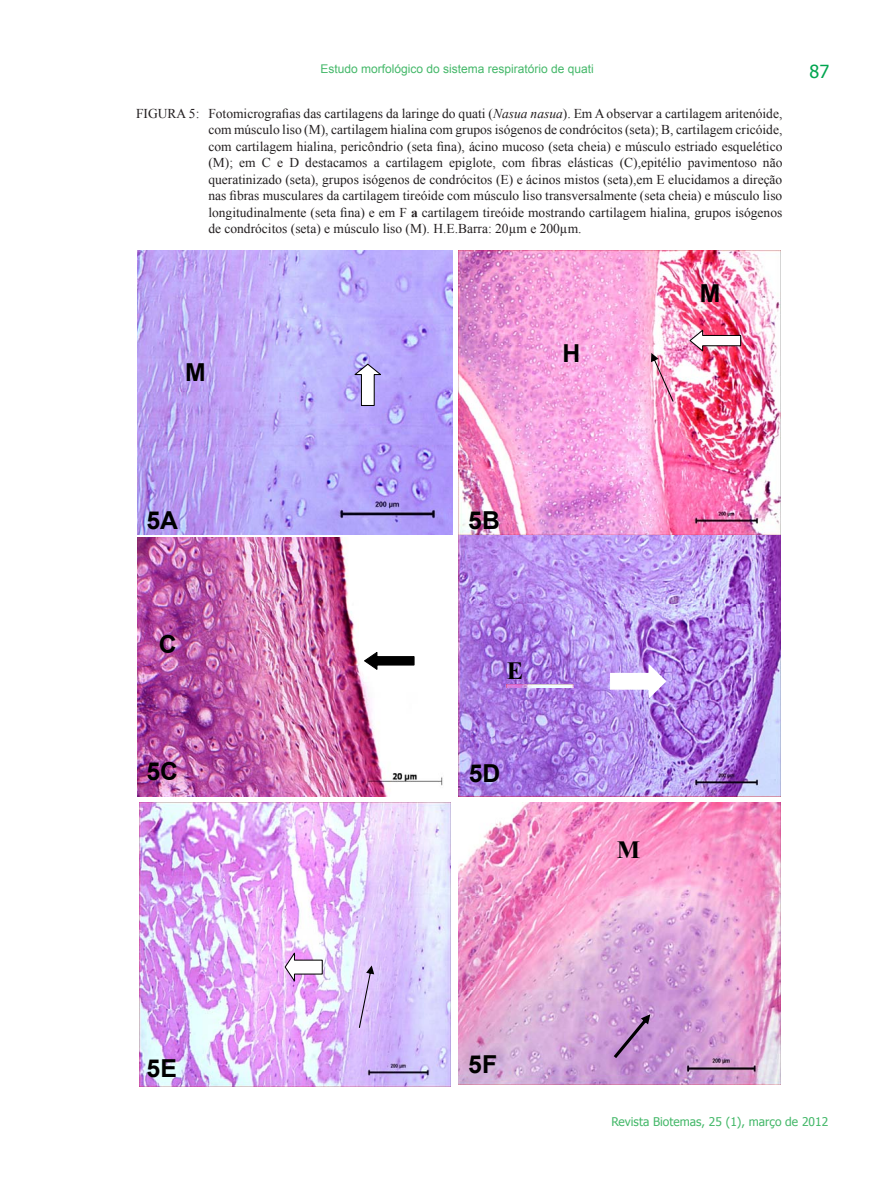
<style>
.page{position:relative;width:893px;height:1191px;background:#fff}
.page>*{position:absolute;margin:0;border:0;box-sizing:border-box;transform-origin:0 0}
.t1{font:700 24.75px "Arial";color:#000}
.t2{font:700 24.75px "Times New Roman";color:#000}
.t3{font:18px "Tahoma";color:#00a54f}
.t4{font:13.5px/16.5px "Times New Roman";color:#231f20;text-align:justify}
.t5{font:12px "Arial";color:#44b869}
.t6{font:12px "Tahoma";color:#44b869}
.s1{font-style:italic}
.s2{font-weight:700}
</style>
<div class="page">
<img style="left:139px;top:802px;width:312px;height:284px">
<svg style="left:284px;top:951px;width:39px;height:33px"></svg>
<svg style="left:359px;top:965px;width:15px;height:63px"></svg>
<img style="left:138px;top:537px;width:305px;height:259px">
<svg style="left:363px;top:651px;width:52px;height:20px"></svg>
<img style="left:458px;top:534px;width:322px;height:262px">
<img style="left:507px;top:684px;width:67px;height:3px">
<svg style="left:608px;top:663px;width:61px;height:41px"></svg>
<img style="left:458px;top:802px;width:322px;height:282px">
<svg style="left:614px;top:1014px;width:36px;height:44px;background:#ad7fb9"></svg>
<img style="left:458px;top:251px;width:322px;height:283px">
<svg style="left:651px;top:353px;width:22px;height:48px"></svg>
<svg style="left:688px;top:329px;width:54px;height:24px"></svg>
<img style="left:138px;top:251px;width:314px;height:284px">
<svg style="left:354px;top:363px;width:29px;height:43px"></svg>
<p class="t5" style="left:320px;top:60px;width:275px">Estudo morfológico do sistema respiratório de quati</p>
<p class="t4" style="left:208px;top:105px;width:576px;text-indent:-72px">FIGURA 5: Fotomicrografias das cartilagens da laringe do quati (<span class="s1">Nasua nasua</span>). Em A observar a cartilagem aritenóide, com músculo liso (M), cartilagem hialina com grupos isógenos de condrócitos (seta); B, cartilagem cricóide, com cartilagem hialina, pericôndrio (seta fina), ácino mucoso (seta cheia) e músculo estriado esquelético (M); em C e D destacamos a cartilagem epiglote, com fibras elásticas (C),epitélio pavimentoso não queratinizado (seta), grupos isógenos de condrócitos (E) e ácinos mistos (seta),em E elucidamos a direção nas fibras musculares da cartilagem tireóide com músculo liso transversalmente (seta cheia) e músculo liso longitudinalmente (seta fina) e em F <span class="s2">a</span> cartilagem tireóide mostrando cartilagem hialina, grupos isógenos de condrócitos (seta) e músculo liso (M). H.E.Barra: 20µm e 200µm.</p>
<h1 class="t1" style="left:185px;top:356px;width:22px">M</h1>
<h1 class="t1" style="left:562px;top:336px;width:19px">H</h1>
<h1 class="t1" style="left:700px;top:276px;width:22px">M</h1>
<h2 class="t3" style="left:809px;top:60px;width:21px">87</h2>
<h1 class="t1" style="left:147px;top:503px;width:33px">5A</h1>
<h1 class="t1" style="left:468px;top:503px;width:33px">5B</h1>
<h1 class="t1" style="left:159px;top:627px;width:19px">C</h1>
<h1 class="t1" style="left:147px;top:755px;width:33px">5C</h1>
<h1 class="t2" style="left:507px;top:653px;width:18px">E</h1>
<h1 class="t1" style="left:469px;top:757px;width:33px">5D</h1>
<h1 class="t2" style="left:617px;top:832px;width:25px">M</h1>
<h1 class="t1" style="left:147px;top:1052px;width:32px">5E</h1>
<h1 class="t1" style="left:468px;top:1047px;width:30px">5F</h1>
<p class="t6" style="left:611px;top:1113px;width:218px">Revista Biotemas, 25 (1), março de 2012</p>
</div>
